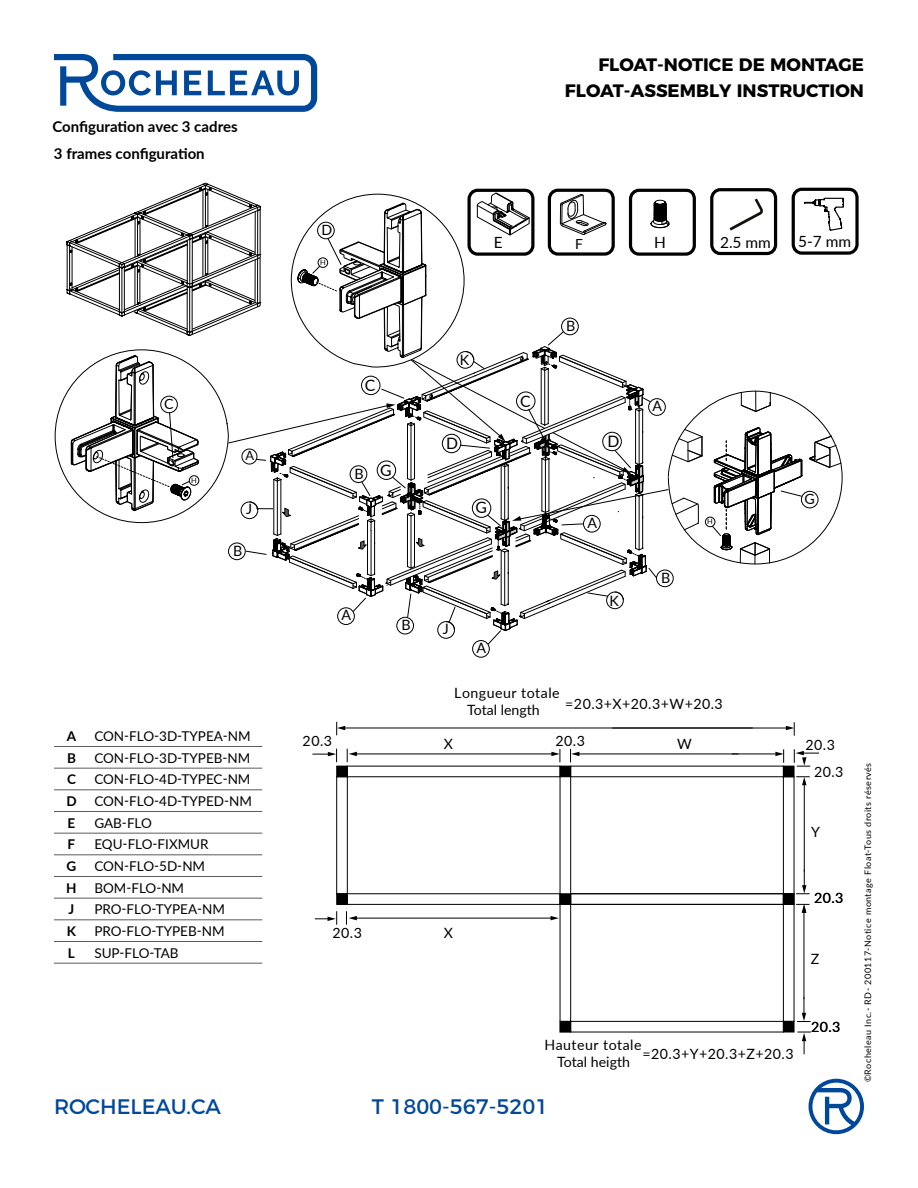
<style>
.page{position:relative;width:918px;height:1188px;background:#fff}
.page>*{position:absolute;margin:0;border:0;box-sizing:border-box;transform-origin:0 0}
.t1{font:21px "Montserrat";color:#00489a}
.t2{font:700 18px/25.7px "Montserrat";color:#000;text-align:right}
.t3{font:15.75px "Lato";color:#000}
.t4{font:15.45px "Lato";color:#000}
.t5{font:700 15px/27px "Lato";color:#000}
.t6{font:14.25px/16.8px "Lato";letter-spacing:.035em;color:#000;text-align:center}
.t7{font:14.1px "Lato";color:#000}
.t8{font:13.95px "Lato";color:#000}
.t9{font:13.5px "Lato";color:#000}
.t10{font:700 13.5px "Lato";color:#000}
.t11{font:12.75px "Lato";color:#000}
.t12{font:9px "Lato";letter-spacing:.05em;color:#000}
.t13{font:7.35px "Lato";color:#000}
</style>
<div class="page">
<svg style="left:54px;top:54px;width:263px;height:58px"></svg>
<svg style="left:809px;top:1079px;width:55px;height:55px"></svg>
<div style="left:792px;top:188px;width:67px;height:67px;border:3px solid #000;border-radius:9px"></div>
<svg style="left:55px;top:183px;width:790px;height:475px"></svg>
<hr style="left:54px;top:746px;width:35px;height:1px;background:#5c5c5e">
<hr style="left:89px;top:746px;width:173px;height:1px;background:#5c5c5e">
<hr style="left:54px;top:768px;width:35px;height:1px;background:#5c5c5e">
<hr style="left:89px;top:768px;width:173px;height:1px;background:#5c5c5e">
<hr style="left:54px;top:789px;width:35px;height:1px;background:#5c5c5e">
<hr style="left:89px;top:789px;width:173px;height:1px;background:#5c5c5e">
<hr style="left:54px;top:811px;width:35px;height:1px;background:#5c5c5e">
<hr style="left:89px;top:811px;width:173px;height:1px;background:#5c5c5e">
<hr style="left:54px;top:833px;width:35px;height:1px;background:#5c5c5e">
<hr style="left:89px;top:833px;width:173px;height:1px;background:#5c5c5e">
<hr style="left:54px;top:854px;width:35px;height:1px;background:#5c5c5e">
<hr style="left:89px;top:854px;width:173px;height:1px;background:#5c5c5e">
<hr style="left:54px;top:876px;width:35px;height:1px;background:#5c5c5e">
<hr style="left:89px;top:876px;width:173px;height:1px;background:#5c5c5e">
<hr style="left:54px;top:898px;width:35px;height:1px;background:#5c5c5e">
<hr style="left:89px;top:898px;width:173px;height:1px;background:#5c5c5e">
<hr style="left:54px;top:919px;width:35px;height:1px;background:#5c5c5e">
<hr style="left:89px;top:919px;width:173px;height:1px;background:#5c5c5e">
<hr style="left:54px;top:941px;width:35px;height:1px;background:#5c5c5e">
<hr style="left:89px;top:941px;width:173px;height:1px;background:#5c5c5e">
<hr style="left:54px;top:963px;width:35px;height:1px;background:#5c5c5e">
<hr style="left:89px;top:963px;width:173px;height:1px;background:#5c5c5e">
<div style="left:560px;top:766px;width:11px;height:11px;background:#000"></div>
<div style="left:337px;top:766px;width:10px;height:11px;background:#000"></div>
<div style="left:336px;top:766px;width:12px;height:11px;border:1px solid #000"></div>
<div style="left:347px;top:893px;width:213px;height:12px;border:1px solid #000"></div>
<div style="left:337px;top:894px;width:10px;height:10px;background:#000"></div>
<div style="left:336px;top:893px;width:12px;height:12px;border:1px solid #000"></div>
<div style="left:336px;top:776px;width:12px;height:118px;border:1px solid #000"></div>
<div style="left:783px;top:766px;width:11px;height:11px;background:#000"></div>
<div style="left:783px;top:776px;width:11px;height:118px;border:1px solid #000"></div>
<div style="left:560px;top:894px;width:11px;height:10px;background:#000"></div>
<div style="left:560px;top:904px;width:11px;height:118px;border:1px solid #000"></div>
<div style="left:570px;top:893px;width:214px;height:12px;border:1px solid #000"></div>
<div style="left:783px;top:894px;width:11px;height:10px;background:#000"></div>
<div style="left:783px;top:893px;width:11px;height:12px;border:1px solid #000"></div>
<div style="left:570px;top:1021px;width:214px;height:11px;border:1px solid #000"></div>
<div style="left:783px;top:1021px;width:11px;height:11px;background:#000"></div>
<div style="left:783px;top:904px;width:11px;height:118px;border:1px solid #000"></div>
<hr style="left:560px;top:777px;width:1px;height:127px;background:#000">
<hr style="left:570px;top:777px;width:1px;height:117px;background:#000">
<hr style="left:560px;top:904px;width:1px;height:117px;background:#000">
<svg style="left:551px;top:749px;width:9px;height:13px"></svg>
<hr style="left:356px;top:753px;width:197px;height:1px;background:#000">
<svg style="left:347px;top:749px;width:10px;height:13px"></svg>
<hr style="left:732px;top:753px;width:43px;height:1px;background:#000">
<hr style="left:575px;top:753px;width:164px;height:1px;background:#000">
<svg style="left:570px;top:749px;width:9px;height:13px"></svg>
<svg style="left:775px;top:749px;width:9px;height:14px"></svg>
<div style="left:560px;top:1021px;width:11px;height:11px;background:#000"></div>
<div style="left:559px;top:1021px;width:12px;height:12px;border:1px solid #000"></div>
<svg style="left:797px;top:997px;width:14px;height:25px"></svg>
<hr style="left:804px;top:912px;width:1px;height:87px;background:#000">
<svg style="left:551px;top:916px;width:8px;height:4px"></svg>
<hr style="left:355px;top:918px;width:197px;height:1px;background:#000">
<svg style="left:346px;top:911px;width:11px;height:14px"></svg>
<hr style="left:612px;top:728px;width:174px;height:1px;background:#000">
<hr style="left:344px;top:728px;width:409px;height:1px;background:#000">
<svg style="left:336px;top:722px;width:9px;height:13px"></svg>
<svg style="left:786px;top:722px;width:9px;height:14px"></svg>
<svg style="left:796px;top:870px;width:14px;height:24px"></svg>
<hr style="left:804px;top:784px;width:1px;height:88px;background:#000">
<svg style="left:796px;top:776px;width:14px;height:9px"></svg>
<svg style="left:796px;top:904px;width:14px;height:9px"></svg>
<svg style="left:794px;top:749px;width:25px;height:18px"></svg>
<svg style="left:312px;top:749px;width:25px;height:13px"></svg>
<svg style="left:315px;top:911px;width:22px;height:14px"></svg>
<svg style="left:797px;top:1032px;width:14px;height:22px"></svg>
<p class="t5" style="left:53px;top:112px;width:187px">Configuration avec 3 cadres<br>3 frames configuration</p>
<p class="t7" style="left:164px;top:394px;width:11px">C</p>
<p class="t13" style="left:191px;top:475px;width:7px">H</p>
<p class="t11" style="left:246px;top:447px;width:10px">A</p>
<p class="t6" style="left:246px;top:500px;width:8px">J</p>
<p class="t6" style="left:233px;top:542px;width:11px">B</p>
<p class="t10" style="left:67px;top:726px;width:11px">A</p>
<p class="t9" style="left:94px;top:727px;width:158px">CON-FLO-3D-TYPEA-NM</p>
<p class="t10" style="left:67px;top:748px;width:10px">B</p>
<p class="t9" style="left:94px;top:748px;width:158px">CON-FLO-3D-TYPEB-NM</p>
<p class="t10" style="left:67px;top:770px;width:10px">C</p>
<p class="t9" style="left:94px;top:770px;width:158px">CON-FLO-4D-TYPEC-NM</p>
<p class="t10" style="left:66px;top:791px;width:12px">D</p>
<p class="t9" style="left:94px;top:792px;width:159px">CON-FLO-4D-TYPED-NM</p>
<p class="t10" style="left:68px;top:813px;width:9px">E</p>
<p class="t9" style="left:94px;top:813px;width:59px">GAB-FLO</p>
<p class="t10" style="left:68px;top:835px;width:9px">F</p>
<p class="t9" style="left:94px;top:835px;width:116px">EQU-FLO-FIXMUR</p>
<p class="t10" style="left:67px;top:856px;width:11px">G</p>
<p class="t9" style="left:94px;top:857px;width:112px">CON-FLO-5D-NM</p>
<p class="t10" style="left:66px;top:878px;width:12px">H</p>
<p class="t9" style="left:94px;top:878px;width:91px">BOM-FLO-NM</p>
<p class="t10" style="left:69px;top:900px;width:7px">J</p>
<p class="t9" style="left:94px;top:900px;width:132px">PRO-FLO-TYPEA-NM</p>
<p class="t10" style="left:67px;top:921px;width:11px">K</p>
<p class="t9" style="left:94px;top:922px;width:132px">PRO-FLO-TYPEB-NM</p>
<p class="t10" style="left:68px;top:943px;width:9px">L</p>
<p class="t9" style="left:94px;top:943px;width:86px">SUP-FLO-TAB</p>
<h2 class="t2" style="left:565px;top:51px;width:301px">FLOAT-NOTICE DE MONTAGE<br>FLOAT-ASSEMBLY INSTRUCTION</h2>
<p class="t7" style="left:322px;top:220px;width:12px">D</p>
<p class="t13" style="left:320px;top:257px;width:7px">H</p>
<p class="t3" style="left:365px;top:374px;width:12px">C</p>
<p class="t6" style="left:355px;top:465px;width:11px">B</p>
<p class="t3" style="left:380px;top:459px;width:13px">G</p>
<p class="t6" style="left:342px;top:606px;width:11px">A</p>
<p class="t6" style="left:401px;top:616px;width:11px">B</p>
<p class="t4" style="left:494px;top:231px;width:10px">E</p>
<p class="t8" style="left:575px;top:234px;width:9px">F</p>
<p class="t4" style="left:654px;top:231px;width:13px">H</p>
<p class="t4" style="left:720px;top:232px;width:52px">2.5 mm</p>
<p class="t4" style="left:798px;top:231px;width:54px">5-7 mm</p>
<p class="t6" style="left:460px;top:351px;width:11px">K</p>
<p class="t3" style="left:446px;top:432px;width:13px">D</p>
<p class="t3" style="left:476px;top:496px;width:13px">G</p>
<p class="t3" style="left:520px;top:390px;width:12px">C</p>
<p class="t6" style="left:443px;top:620px;width:8px">J</p>
<p class="t6" style="left:477px;top:639px;width:11px">A</p>
<p class="t6" style="left:566px;top:317px;width:11px">B</p>
<p class="t3" style="left:607px;top:430px;width:13px">D</p>
<p class="t6" style="left:587px;top:514px;width:11px">A</p>
<p class="t6" style="left:609px;top:592px;width:11px">K</p>
<p class="t6" style="left:653px;top:397px;width:11px">A</p>
<p class="t6" style="left:661px;top:569px;width:11px">B</p>
<p class="t13" style="left:707px;top:516px;width:7px">H</p>
<p class="t6" style="left:454px;top:684px;width:107px">Longueur totale<br>Total length</p>
<p class="t6" style="left:565px;top:694px;width:159px">=20.3+X+20.3+W+20.3</p>
<p class="t7" style="left:805px;top:489px;width:12px">G</p>
<p class="t6" style="left:303px;top:732px;width:31px">20.3</p>
<p class="t6" style="left:444px;top:735px;width:11px">X</p>
<p class="t6" style="left:556px;top:732px;width:31px">20.3</p>
<p class="t6" style="left:806px;top:736px;width:31px">20.3</p>
<p class="t6" style="left:677px;top:735px;width:16px">W</p>
<p class="t6" style="left:814px;top:763px;width:31px">20.3</p>
<p class="t6" style="left:811px;top:822px;width:10px">Y</p>
<p class="t6" style="left:333px;top:923px;width:31px">20.3</p>
<p class="t6" style="left:444px;top:923px;width:11px">X</p>
<p class="t6" style="left:814px;top:889px;width:31px">20.3</p>
<p class="t6" style="left:811px;top:950px;width:10px">Z</p>
<p class="t6" style="left:544px;top:1036px;width:99px">Hauteur totale<br>Total heigth</p>
<p class="t6" style="left:643px;top:1045px;width:153px">=20.3+Y+20.3+Z+20.3</p>
<p class="t6" style="left:811px;top:1018px;width:31px">20.3</p>
<p class="t12" style="left:862px;top:1082px;width:321px;rotate:-90deg">©Rocheleau Inc.- RD- 200117-Notice montage Float-Tous droits réservés</p>
<h1 class="t1" style="left:54px;top:1090px;width:169px">ROCHELEAU.CA</h1>
<h1 class="t1" style="left:372px;top:1090px;width:178px">T 1800-567-5201</h1>
</div>
